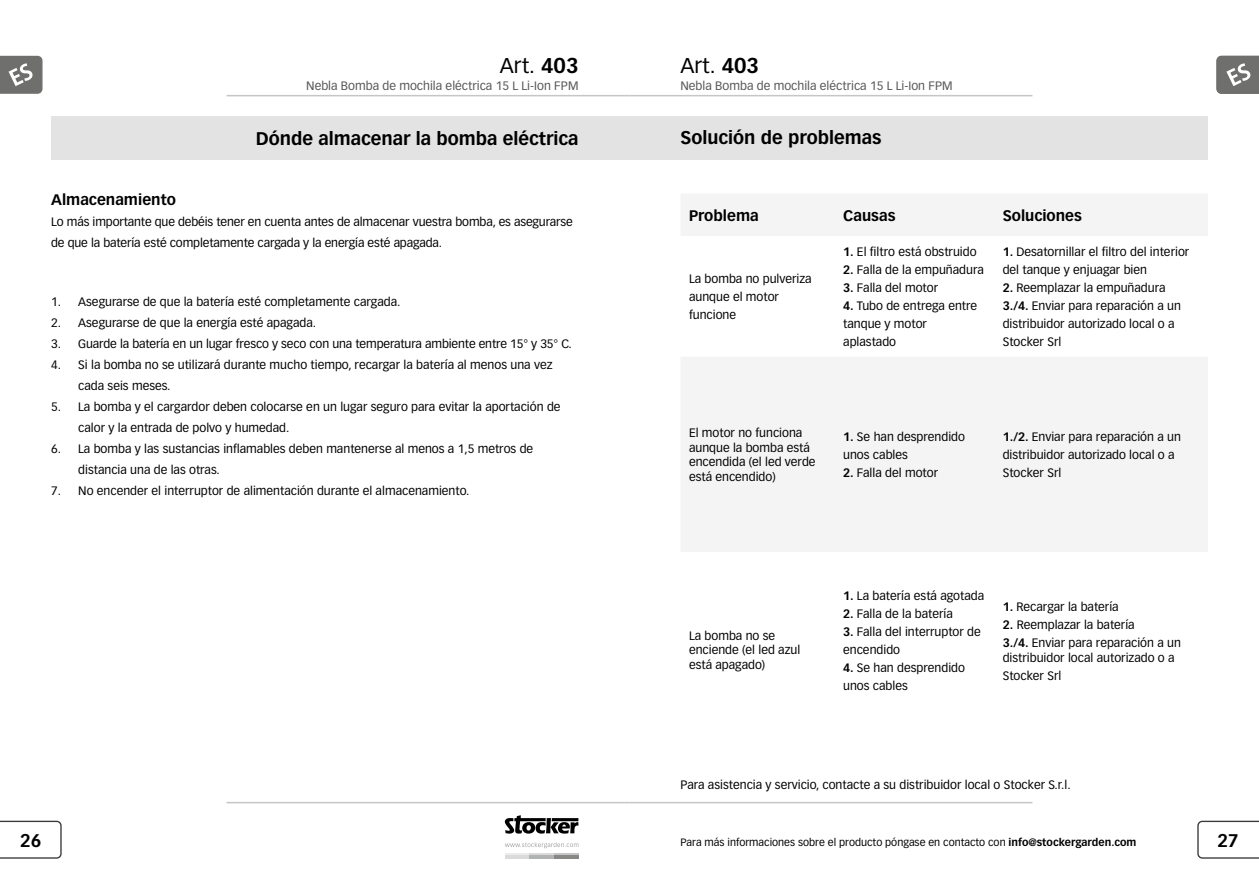
<style>
.page{position:relative;width:1259px;height:893px;background:#fff}
.page>*{position:absolute;margin:0;border:0;box-sizing:border-box;transform-origin:0 0}
.t1{font:21px "Vectora LT Std";color:#000}
.t2{font:700 18px "Vectora LT Std";color:#000}
.t3{font:700 15px "Vectora LT Std";color:#000}
.t4{font:12px/18px "Vectora LT Std";color:#000}
.t5{font:12px "Vectora LT Std";color:#565656}
.t6{font:10.5px "Vectora LT Std";color:#000}
.s1{font-weight:700}
</style>
<div class="page">
<svg style="left:1197px;top:821px;width:62px;height:38px"></svg>
<svg style="left:0;top:821px;width:62px;height:38px"></svg>
<hr style="left:226px;top:95px;width:403px;height:1px;background:#c5c6c6">
<hr style="left:629px;top:95px;width:403px;height:1px;background:#c5c6c6">
<svg style="left:1216px;top:56px;width:43px;height:38px"></svg>
<svg style="left:0;top:56px;width:43px;height:38px"></svg>
<hr style="left:226px;top:802px;width:403px;height:1px;background:#c5c6c6">
<hr style="left:629px;top:802px;width:403px;height:1px;background:#c5c6c6">
<svg style="left:505px;top:815px;width:73px;height:19px"></svg>
<svg style="left:505px;top:842px;width:73px;height:6px"></svg>
<hr style="left:505px;top:853px;width:24px;height:2px;background:#ececed">
<hr style="left:529px;top:853px;width:25px;height:2px;background:#dadada">
<hr style="left:554px;top:853px;width:24px;height:2px;background:#c5c6c6">
<hr style="left:505px;top:855px;width:24px;height:4px;background:#dadada">
<hr style="left:529px;top:855px;width:25px;height:4px;background:#b1b2b3">
<hr style="left:554px;top:855px;width:24px;height:4px;background:#878786">
<div style="left:51px;top:116px;width:578px;height:43px;background:#e3e3e3"></div>
<div style="left:629px;top:116px;width:578px;height:44px;background:#e3e3e3"></div>
<div style="left:681px;top:194px;width:527px;height:42px;background:#f4f4f4"></div>
<div style="left:681px;top:357px;width:527px;height:195px;background:#f4f4f4"></div>
<h1 class="t1" style="left:500px;top:53px;width:80px">Art. <span class="s1">403</span></h1>
<p class="t5" style="left:306px;top:79px;width:274px">Nebla Bomba de mochila eléctrica 15 L Li-Ion FPM</p>
<h2 class="t2" style="left:256px;top:127px;width:324px">Dónde almacenar la bomba eléctrica</h2>
<p class="t3" style="left:51px;top:191px;width:126px">Almacenamiento</p>
<p class="t4" style="left:51px;top:212px;width:523px;line-height:21px">Lo más importante que debéis tener en cuenta antes de almacenar vuestra bomba, es asegurarse de que la batería esté completamente cargada y la energía esté apagada.</p>
<p class="t4" style="left:51px;top:293px;width:351px">1. Asegurarse de que la batería esté completamente cargada.</p>
<p class="t4" style="left:51px;top:314px;width:266px">2. Asegurarse de que la energía esté apagada.</p>
<p class="t4" style="left:51px;top:335px;width:522px">3. Guarde la batería en un lugar fresco y seco con una temperatura ambiente entre 15° y 35° C.</p>
<p class="t4" style="left:78px;top:354px;width:476px;line-height:21px;text-indent:-27px">4. Si la bomba no se utilizará durante mucho tiempo, recargar la batería al menos una vez cada seis meses.</p>
<p class="t4" style="left:78px;top:396px;width:484px;line-height:21px;text-indent:-27px">5. La bomba y el cargardor deben colocarse en un lugar seguro para evitar la aportación de calor y la entrada de polvo y humedad.</p>
<p class="t4" style="left:78px;top:438px;width:456px;line-height:21px;text-indent:-27px">6. La bomba y las sustancias inflamables deben mantenerse al menos a 1,5 metros de distancia una de las otras.</p>
<p class="t4" style="left:51px;top:482px;width:420px">7. No encender el interruptor de alimentación durante el almacenamiento.</p>
<h1 class="t1" style="left:680px;top:53px;width:80px">Art. <span class="s1">403</span></h1>
<p class="t5" style="left:680px;top:79px;width:274px">Nebla Bomba de mochila eléctrica 15 L Li-Ion FPM</p>
<h2 class="t2" style="left:680px;top:126px;width:203px">Solución de problemas</h2>
<p class="t3" style="left:689px;top:206px;width:71px">Problema</p>
<p class="t3" style="left:843px;top:206px;width:54px">Causas</p>
<p class="t3" style="left:1002px;top:206px;width:81px">Soluciones</p>
<p class="t4" style="left:689px;top:270px;width:124px">La bomba no pulveriza aunque el motor funcione</p>
<p class="t4" style="left:843px;top:243px;width:135px"><span class="s1">1.</span> El filtro está obstruido</p>
<p class="t4" style="left:843px;top:261px;width:142px"><span class="s1">2.</span> Falla de la empuñadura</p>
<p class="t4" style="left:843px;top:279px;width:96px"><span class="s1">3.</span> Falla del motor</p>
<p class="t4" style="left:843px;top:297px;width:136px"><span class="s1">4.</span> Tubo de entrega entre tanque y motor aplastado</p>
<p class="t4" style="left:1002px;top:243px;width:188px"><span class="s1">1.</span> Desatornillar el filtro del interior del tanque y enjuagar bien</p>
<p class="t4" style="left:1002px;top:279px;width:180px"><span class="s1">2.</span> Reemplazar la empuñadura<br><span class="s1">3./4.</span> Enviar para reparación a un distribuidor autorizado local o a<br>Stocker Srl</p>
<p class="t4" style="left:689px;top:426px;width:128px;line-height:14.4px">El motor no funciona aunque la bomba está encendida (el led verde está encendido)</p>
<p class="t4" style="left:843px;top:428px;width:123px"><span class="s1">1.</span> Se han desprendido unos cables</p>
<p class="t4" style="left:843px;top:464px;width:96px"><span class="s1">2.</span> Falla del motor</p>
<p class="t4" style="left:1002px;top:428px;width:180px"><span class="s1">1./2.</span> Enviar para reparación a un distribuidor autorizado local o a<br>Stocker Srl</p>
<p class="t4" style="left:689px;top:629px;width:113px;line-height:14.4px">La bomba no se enciende (el led azul está apagado)</p>
<p class="t4" style="left:843px;top:587px;width:142px"><span class="s1">1.</span> La batería está agotada</p>
<p class="t4" style="left:843px;top:605px;width:111px"><span class="s1">2.</span> Falla de la batería</p>
<p class="t4" style="left:843px;top:623px;width:139px"><span class="s1">3.</span> Falla del interruptor de encendido</p>
<p class="t4" style="left:843px;top:659px;width:123px"><span class="s1">4.</span> Se han desprendido unos cables</p>
<p class="t4" style="left:1002px;top:598px;width:118px"><span class="s1">1.</span> Recargar la batería</p>
<p class="t4" style="left:1002px;top:616px;width:180px"><span class="s1">2.</span> Reemplazar la batería<br><span class="s1">3./4.</span> Enviar para reparación a un</p>
<p class="t4" style="left:1002px;top:648px;width:173px">distribuidor local autorizado o a<br>Stocker Srl</p>
<p class="t4" style="left:680px;top:775px;width:392px">Para asistencia y servicio, contacte a su distribuidor local o Stocker S.r.l.</p>
<h2 class="t2" style="left:20px;top:829px;width:23px">26</h2>
<h2 class="t2" style="left:1217px;top:829px;width:23px">27</h2>
<p class="t6" style="left:680px;top:836px;width:457px">Para más informaciones sobre el producto póngase en contacto con <span class="s1">info@stockergarden.com</span></p>
</div>
